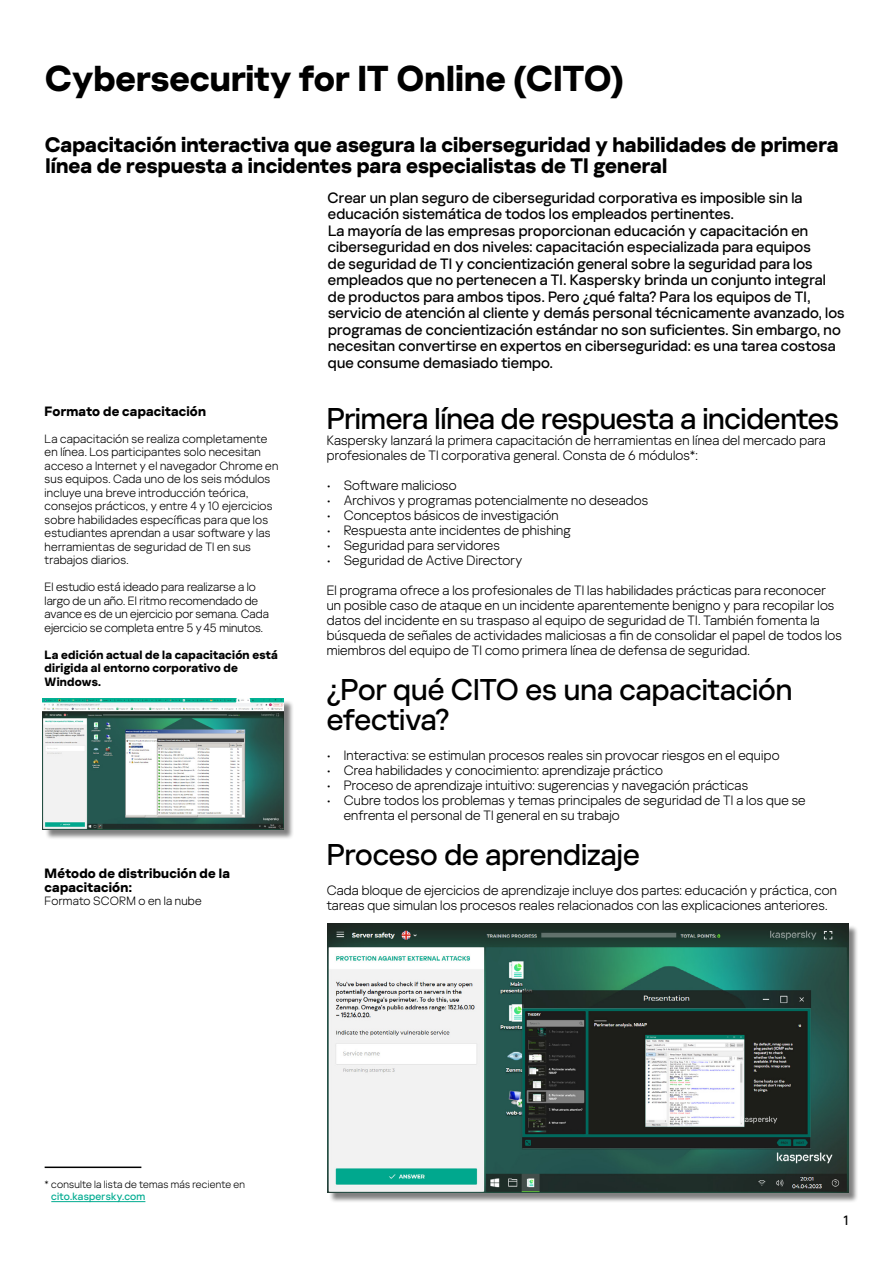
<style>
.page{position:relative;width:893px;height:1263px;background:#fff}
.page>*{position:absolute;margin:0;border:0;box-sizing:border-box;transform-origin:0 0}
.t1{font:700 36px "Kaspersky Sans Display";color:#000}
.t2{font:500 30px/30px "Kaspersky Sans Display";letter-spacing:-.005em;color:#000}
.t3{font:700 21px/21px "Kaspersky Sans Display";letter-spacing:.005em;color:#000}
.t4{font:500 15px/16.5px "Kaspersky Sans Display";letter-spacing:.01em;color:#000}
.t5{font:300 13.5px/15px "Kaspersky Sans Display";letter-spacing:.015em;color:#000}
.t6{font:700 13.5px/13.5px "Kaspersky Sans Display";letter-spacing:.015em;color:#000}
.t7{font:500 13.5px "Kaspersky Sans Display";color:#000}
.t8{font:300 12px/13.5px "Kaspersky Sans Display";letter-spacing:.015em;color:#000}
.t9{font:700 12px/13.5px "Kaspersky Sans Display";letter-spacing:.02em;color:#000}
.t10{font:300 10.5px "Kaspersky Sans Display";letter-spacing:.02em;color:#000}
.t11{font:500 10.5px "Kaspersky Sans Display";letter-spacing:.02em;color:#00ab90}
</style>
<div class="page">
<div style="left:329px;top:925px;width:530px;height:278px;background:#000;opacity:.5"></div>
<img style="left:327px;top:924px;width:521px;height:268px">
<svg style="left:741px;top:1116px;width:36px;height:7px"></svg>
<div style="left:45px;top:700px;width:249px;height:139px;background:#000;opacity:.5"></div>
<img style="left:43px;top:699px;width:241px;height:130px">
<hr style="left:51px;top:1201px;width:94px;height:1px;background:#00ab90">
<hr style="left:45px;top:1166px;width:96px;height:2px;background:#000">
<h1 class="t1" style="left:45px;top:50px;width:580px">Cybersecurity for IT Online (CITO)</h1>
<h3 class="t3" style="left:45px;top:133px;width:795px">Capacitación interactiva que asegura la ciberseguridad y habilidades de primera línea de respuesta a incidentes para especialistas de TI general</h3>
<p class="t6" style="left:45px;top:404px;width:163px">Formato de capacitación</p>
<p class="t8" style="left:45px;top:431px;width:235px">La capacitación se realiza completamente en línea. Los participantes solo necesitan acceso a Internet y el navegador Chrome en sus equipos. Cada uno de los seis módulos incluye una breve introducción teórica, consejos prácticos, y entre 4 y 10 ejercicios sobre habilidades específicas para que los estudiantes aprendan a usar software y las herramientas de seguridad de TI en sus trabajos diarios.</p>
<p class="t8" style="left:45px;top:580px;width:226px">El estudio está ideado para realizarse a lo largo de un año. El ritmo recomendado de avance es de un ejercicio por semana. Cada ejercicio se completa entre 5 y 45 minutos.</p>
<p class="t9" style="left:45px;top:647px;width:235px">La edición actual de la capacitación está dirigida al entorno corporativo de<br>Windows.</p>
<p class="t6" style="left:45px;top:866px;width:187px">Método de distribución de la capacitación:</p>
<p class="t8" style="left:45px;top:893px;width:158px">Formato SCORM o en la nube</p>
<p class="t4" style="left:328px;top:188px;width:519px">Crear un plan seguro de ciberseguridad corporativa es imposible sin la educación sistemática de todos los empleados pertinentes.<br>La mayoría de las empresas proporcionan educación y capacitación en ciberseguridad en dos niveles: capacitación especializada para equipos<br>de seguridad de TI y concientización general sobre la seguridad para los empleados que no pertenecen a TI. Kaspersky brinda un conjunto integral de productos para ambos tipos. Pero ¿qué falta? Para los equipos de TI, servicio de atención al cliente y demás personal técnicamente avanzado, los programas de concientización estándar no son suficientes. Sin embargo, no necesitan convertirse en expertos en ciberseguridad: es una tarea costosa que consume demasiado tiempo.</p>
<h2 class="t2" style="left:327px;top:402px;width:514px">Primera línea de respuesta a incidentes</h2>
<p class="t5" style="left:327px;top:432px;width:501px">Kaspersky lanzará la primera capacitación de herramientas en línea del mercado para profesionales de TI corporativa general. Consta de 6 módulos*:</p>
<p class="t5" style="left:327px;top:477px;width:131px">• Software malicioso</p>
<p class="t5" style="left:327px;top:492px;width:323px">• Archivos y programas potencialmente no deseados</p>
<p class="t5" style="left:327px;top:507px;width:233px">• Conceptos básicos de investigación</p>
<p class="t5" style="left:327px;top:522px;width:246px">• Respuesta ante incidentes de phishing</p>
<p class="t5" style="left:327px;top:537px;width:175px">• Seguridad para servidores</p>
<p class="t5" style="left:327px;top:552px;width:197px">• Seguridad de Active Directory</p>
<p class="t5" style="left:327px;top:582px;width:517px">El programa ofrece a los profesionales de TI las habilidades prácticas para reconocer un posible caso de ataque en un incidente aparentemente benigno y para recopilar los datos del incidente en su traspaso al equipo de seguridad de TI. También fomenta la búsqueda de señales de actividades maliciosas a fin de consolidar el papel de todos los miembros del equipo de TI como primera línea de defensa de seguridad.</p>
<h2 class="t2" style="left:327px;top:673px;width:467px">¿Por qué CITO es una capacitación efectiva?</h2>
<p class="t5" style="left:327px;top:747px;width:454px">• Interactiva: se estimulan procesos reales sin provocar riesgos en el equipo</p>
<p class="t5" style="left:327px;top:762px;width:338px">• Crea habilidades y conocimiento: aprendizaje práctico</p>
<p class="t5" style="left:327px;top:777px;width:423px">• Proceso de aprendizaje intuitivo: sugerencias y navegación prácticas</p>
<p class="t5" style="left:344px;top:792px;width:463px;text-indent:-17px">• Cubre todos los problemas y temas principales de seguridad de TI a los que se enfrenta el personal de TI general en su trabajo</p>
<h2 class="t2" style="left:327px;top:838px;width:314px">Proceso de aprendizaje</h2>
<p class="t5" style="left:327px;top:882px;width:512px">Cada bloque de ejercicios de aprendizaje incluye dos partes: educación y práctica, con tareas que simulan los procesos reales relacionados con las explicaciones anteriores.</p>
<p class="t10" style="left:45px;top:1177px;width:202px">* consulte la lista de temas más reciente en</p>
<p class="t11" style="left:51px;top:1189px;width:96px">cito.kaspersky.com</p>
<p class="t7" style="left:844px;top:1211px;width:6px">1</p>
</div>
